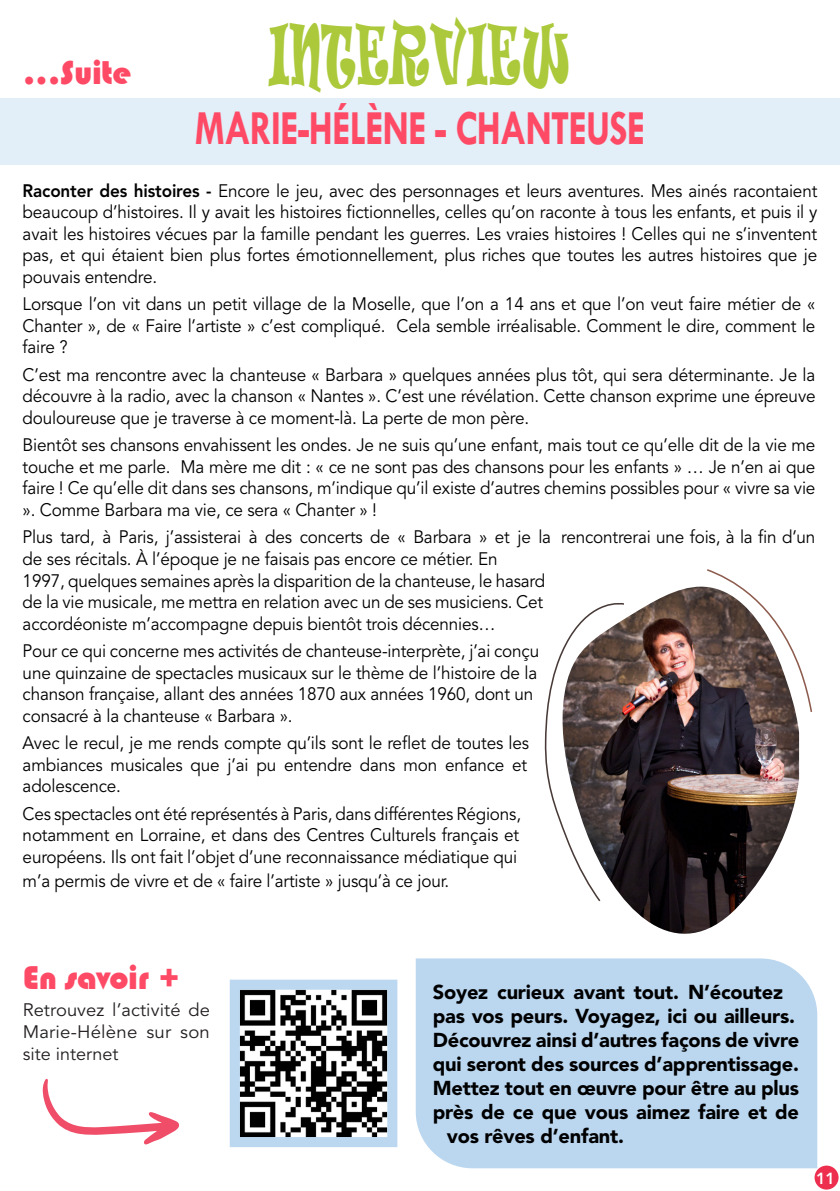
<style>
.page{position:relative;width:840px;height:1191px;background:#fff}
.page>*{position:absolute;margin:0;border:0;box-sizing:border-box;transform-origin:0 0}
.TITRE_PARTIES{font:78.2px "Ravie";letter-spacing:.02em;color:#abc93b;scale:.49 1}
.prénom___particularité{font:700 49.4px "Tw Cen";letter-spacing:-.02em;color:#ff4a66;scale:.77 1}
.t1{font:34px "Bauhaus 93";letter-spacing:-.01em;color:#ff4a66}
.t2{font:900 20px "Avenir LT Pro";letter-spacing:-.01em;color:#000}
.t3{font:18px/21.6px "Avenir LT Pro";letter-spacing:-.01em;color:#000;text-align:justify;scale:.95 1}
.txt{font:18px/21.6px "Avenir LT Pro";letter-spacing:.005em;color:#231f20;text-align:justify}
.t4{font:800 16px "Avenir LT Pro";color:#fff}
.s1{font-weight:800}
</style>
<div class="page">
<div style="left:814px;top:1165px;width:24px;height:24px;background:#ed2e4f;border-radius:50%"></div>
<div style="left:0;top:99px;width:839px;height:66px;background:#e2eef8"></div>
<div style="left:415px;top:958px;width:401px;height:210px;background:#bbd7f0"></div>
<img style="left:241px;top:990px;width:145px;height:146px">
<div style="left:230px;top:979px;width:167px;height:168px;border:10px solid #bcd8f0"></div>
<svg style="left:42px;top:1078px;width:137px;height:66px"></svg>
<img style="left:553px;top:586px;width:245px;height:380px">
<svg style="left:704px;top:569px;width:108px;height:144px"></svg>
<svg style="left:544px;top:597px;width:81px;height:306px"></svg>
<p class="t1" style="left:23px;top:54px;width:110px">...Suite</p>
<p class="TITRE_PARTIES" style="left:269px;top:2px;width:616px">INTERVIEW</p>
<p class="prénom___particularité" style="left:195px;top:99px;width:585px">MARIE-HÉLÈNE - CHANTEUSE</p>
<p class="t3" style="left:23px;top:180px;width:837px"><span class="s1">Raconter des histoires -</span> Encore le jeu, avec des personnages et leurs aventures. Mes ainés racontaient beaucoup d’histoires. Il y avait les histoires fictionnelles, celles qu’on raconte à tous les enfants, et puis il y avait les histoires vécues par la famille pendant les guerres. Les vraies histoires ! Celles qui ne s’inventent pas, et qui étaient bien plus fortes émotionnellement, plus riches que toutes les autres histoires que je pouvais entendre.</p>
<p class="t3" style="left:23px;top:293px;width:835px">Lorsque l’on vit dans un petit village de la Moselle, que l’on a 14 ans et que l’on veut faire métier de « Chanter », de « Faire l’artiste » c’est compliqué. Cela semble irréalisable. Comment le dire, comment le faire ?</p>
<p class="t3" style="left:23px;top:364px;width:835px">C’est ma rencontre avec la chanteuse « Barbara » quelques années plus tôt, qui sera déterminante. Je la découvre à la radio, avec la chanson « Nantes ». C’est une révélation. Cette chanson exprime une épreuve douloureuse que je traverse à ce moment-là. La perte de mon père.</p>
<p class="t3" style="left:23px;top:434px;width:835px">Bientôt ses chansons envahissent les ondes. Je ne suis qu’une enfant, mais tout ce qu’elle dit de la vie me touche et me parle. Ma mère me dit : « ce ne sont pas des chansons pour les enfants » … Je n’en ai que faire ! Ce qu’elle dit dans ses chansons, m’indique qu’il existe d’autres chemins possibles pour « vivre sa vie ». Comme Barbara ma vie, ce sera « Chanter » !</p>
<p class="t3" style="left:23px;top:526px;width:835px;text-align:left">Plus tard, à Paris, j’assisterai à des concerts de « Barbara » et je la rencontrerai une fois, à la fin d’un de ses récitals. À l’époque je ne faisais pas encore ce métier. En<br>1997, quelques semaines après la disparition de la chanteuse, le hasard<br>de la vie musicale, me mettra en relation avec un de ses musiciens. Cet<br>accordéoniste m’accompagne depuis bientôt trois décennies…</p>
<p class="t3" style="left:23px;top:640px;width:545px;text-align:left">Pour ce qui concerne mes activités de chanteuse-interprète, j’ai conçu une quinzaine de spectacles musicaux sur le thème de l’histoire de la chanson française, allant des années 1870 aux années 1960, dont un consacré à la chanteuse « Barbara ».</p>
<p class="t3" style="left:23px;top:732px;width:534px">Avec le recul, je me rends compte qu’ils sont le reflet de toutes les ambiances musicales que j’ai pu entendre dans mon enfance et adolescence.</p>
<p class="t3" style="left:23px;top:803px;width:526px">Ces spectacles ont été représentés à Paris, dans différentes Régions, notamment en Lorraine, et dans des Centres Culturels français et européens. Ils ont fait l’objet d’une reconnaissance médiatique qui</p>
<p class="t3" style="left:23px;top:870px;width:450px">m’a permis de vivre et de « faire l’artiste » jusqu’à ce jour.</p>
<p class="t1" style="left:23px;top:958px;width:161px">En savoir +</p>
<p class="txt" style="left:23px;top:999px;width:189px">Retrouvez l’activité de Marie-Hélène sur son site internet</p>
<p class="t2" style="left:432px;top:979px;width:352px">Soyez curieux avant tout. N’écoutez</p>
<p class="t2" style="left:432px;top:1003px;width:363px">pas vos peurs. Voyagez, ici ou ailleurs.</p>
<p class="t2" style="left:432px;top:1027px;width:368px">Découvrez ainsi d’autres façons de vivre</p>
<p class="t2" style="left:432px;top:1051px;width:368px">qui seront des sources d’apprentissage.</p>
<p class="t2" style="left:432px;top:1075px;width:367px">Mettez tout en œuvre pour être au plus</p>
<p class="t2" style="left:432px;top:1099px;width:367px">près de ce que vous aimez faire et de</p>
<p class="t2" style="left:446px;top:1123px;width:179px">vos rêves d’enfant.</p>
<p class="t4" style="left:815px;top:1168px;width:20px">11</p>
</div>
